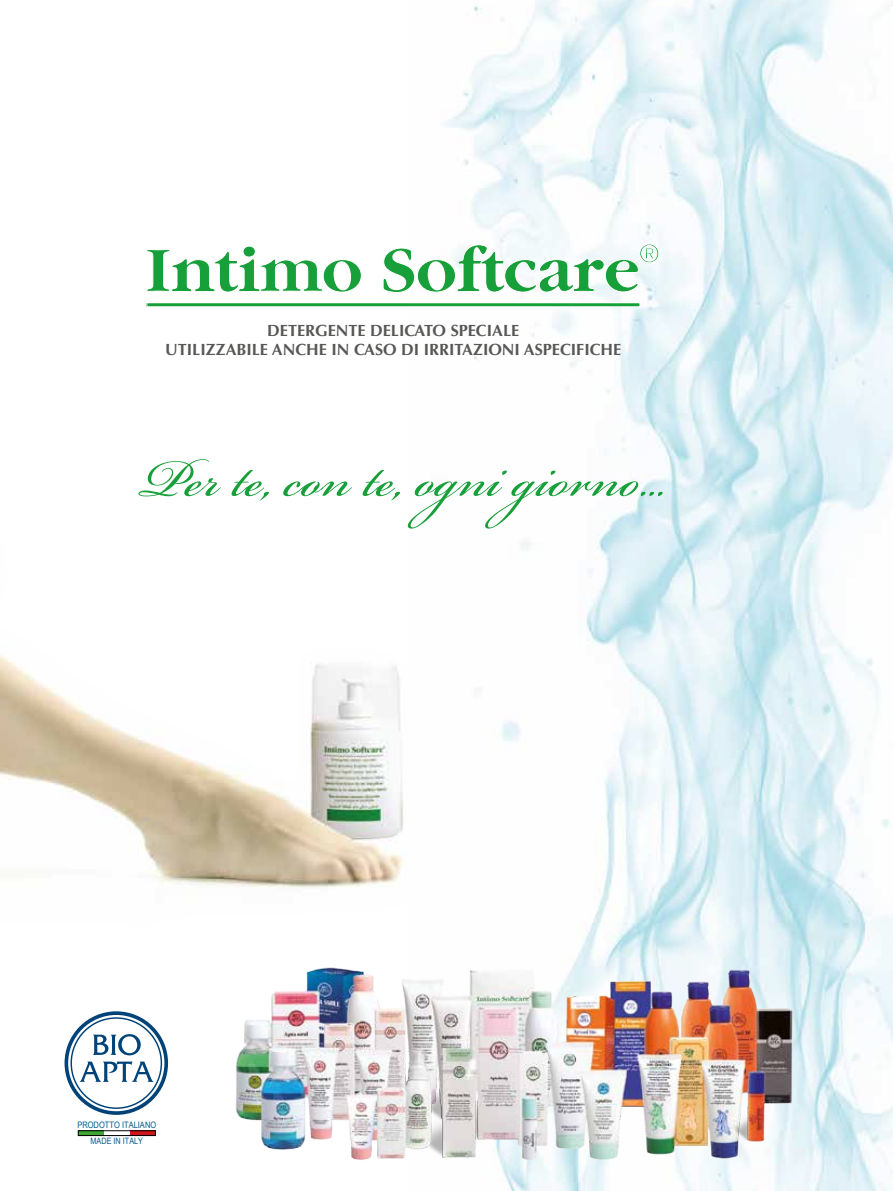
<style>
.page{position:relative;width:893px;height:1191px;background:#fff}
.page>*{position:absolute;margin:0;border:0;box-sizing:border-box;transform-origin:0 0}
.t1{font:81.6px "Bickham Script Pro";color:#179f39}
.t2{font:700 16.2px/19.2px "Optima";color:#575756;text-align:center}
.t3{font:8.85px "Arial Unicode MS";color:#005b8e;scale:.84 1}
.t4{font:8.7px "Arial Unicode MS";color:#005b8e;scale:.83 1}
</style>
<div class="page">
<img style="left:0;top:654px;width:404px;height:233px">
<img style="left:444px;top:0;width:449px;height:1191px">
<svg style="left:147px;top:246px;width:215px;height:46px"></svg>
<svg style="left:383px;top:244px;width:276px;height:49px"></svg>
<svg style="left:65px;top:1011px;width:103px;height:103px"></svg>
<div style="left:78px;top:1130px;width:26px;height:5px;background:#3fa535"></div>
<div style="left:130px;top:1130px;width:25px;height:5px;background:#cd1719"></div>
<div style="left:78px;top:1130px;width:78px;height:5px;border:1px solid #000"></div>
<img style="left:231px;top:881px;width:637px;height:310px">
<p class="t2" style="left:165px;top:321px;width:458px">DETERGENTE DELICATO SPECIALE<br>UTILIZZABILE ANCHE IN CASO DI IRRITAZIONI ASPECIFICHE</p>
<h1 class="t1" style="left:140px;top:419px;width:527px">Per te, con te, ogni giorno...</h1>
<p class="t3" style="left:77px;top:1118px;width:95px">PRODOTTO ITALIANO</p>
<p class="t4" style="left:91px;top:1134px;width:65px">MADE IN ITALY</p>
</div>
